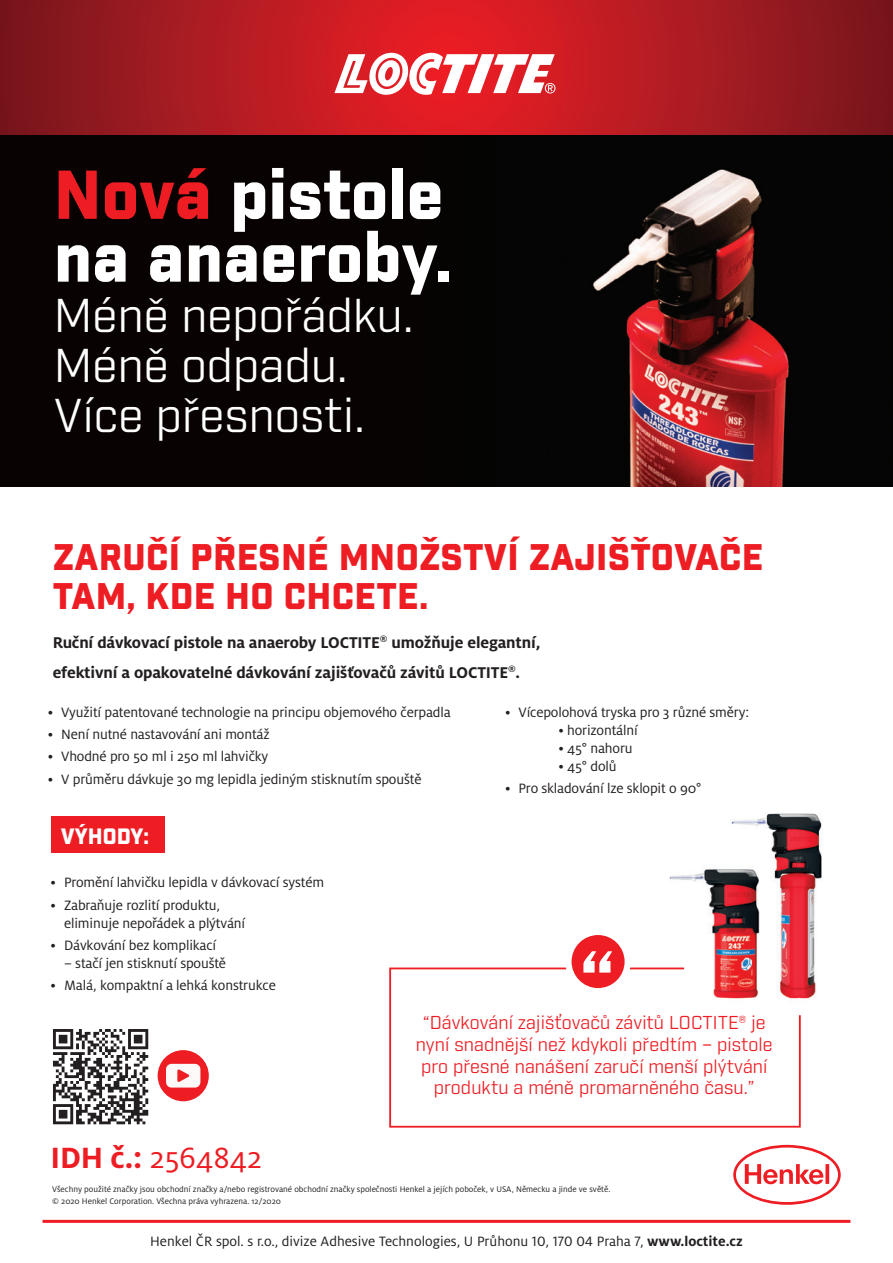
<style>
.page{position:relative;width:893px;height:1263px;background:#fff}
.page>*{position:absolute;margin:0;border:0;box-sizing:border-box;transform-origin:0 0}
.t1{font:900 70.95px "Industry";color:#fff}
.Body_Copy{font:900 67.05px/62.8px "Industry";letter-spacing:.005em;color:#fff}
.Body_Copy-2{font:46.05px/50.2px "Industry";letter-spacing:.005em;color:#fff}
.t2{font:900 36px/39px "Industry";letter-spacing:.01em;color:#ee1d23}
.Item_Number{font:32.55px "Henkel Milo";letter-spacing:-.01em;color:#ee1d23}
.Red_Box_Subhead{font:900 21.6px "Industry";color:#fff}
.t3{font:18.15px/21.8px "Industry";letter-spacing:.005em;color:#ee1d23;text-align:center}
.t4{font:700 17.25px/30px "Henkel Milo";letter-spacing:-.01em;color:#231f20}
.t5{font:15px/18px "Henkel Milo";letter-spacing:-.01em;color:#231f20}
.Footer_Legal{font:9px "Henkel Milo";color:#231f20}
.s1{color:#ee1d23}
.s2{font-weight:700}
</style>
<div class="page">
<div style="left:51px;top:816px;width:113px;height:37px;background:#ee1d23"></div>
<div style="left:0;top:24px;width:893px;height:463px;background:#080302"></div>
<img style="left:359px;top:134px;width:534px;height:353px">
<svg style="left:0;top:0;width:893px;height:134px;background:#ad1a21"></svg>
<svg style="left:334px;top:53px;width:221px;height:42px;background:#f1989b"></svg>
<svg style="left:733px;top:1145px;width:108px;height:60px"></svg>
<svg style="left:389px;top:967px;width:412px;height:161px"></svg>
<div style="left:568px;top:932px;width:60px;height:59px;background:#ee1d23;border-radius:50%"></div>
<div style="left:565px;top:929px;width:66px;height:65px;border:6px solid #fff;border-radius:50%"></div>
<img style="left:669px;top:813px;width:153px;height:192px">
<hr style="left:43px;top:1220px;width:807px;height:3px;background:#ee1d23">
<svg style="left:53px;top:1029px;width:96px;height:96px"></svg>
<svg style="left:53px;top:1029px;width:95px;height:95px"></svg>
<div style="left:158px;top:1050px;width:51px;height:51px;background:#ee1d23;border-radius:50%"></div>
<svg style="left:166px;top:1064px;width:34px;height:23px"></svg>
<p class="Body_Copy" style="left:54px;top:167px;width:400px"><span class="s1">Nová</span> pistole na anaeroby.</p>
<p class="Body_Copy-2" style="left:54px;top:291px;width:361px">Méně nepořádku.<br>Méně odpadu.<br>Více přesnosti.</p>
<p class="t2" style="left:53px;top:539px;width:712px">ZARUČÍ PŘESNÉ MNOŽSTVÍ ZAJIŠŤOVAČE<br>TAM, KDE HO CHCETE.</p>
<p class="t4" style="left:53px;top:627px;width:489px">Ruční dávkovací pistole na anaeroby LOCTITE<sup>®</sup> umožňuje elegantní, efektivní a opakovatelné dávkování zajišťovačů závitů LOCTITE<sup>®</sup>.</p>
<p class="t5" style="left:48px;top:703px;width:405px">• Využití patentované technologie na principu objemového čerpadla</p>
<p class="t5" style="left:48px;top:726px;width:223px">• Není nutné nastavování ani montáž</p>
<p class="t5" style="left:48px;top:748px;width:222px">• Vhodné pro 50 ml i 250 ml lahvičky</p>
<p class="t5" style="left:48px;top:770px;width:375px">• V průměru dávkuje 30 mg lepidla jediným stisknutím spouště</p>
<p class="t5" style="left:505px;top:703px;width:245px">• Vícepolohová tryska pro 3 různé směry:</p>
<p class="t5" style="left:558px;top:721px;width:81px">• horizontální</p>
<p class="t5" style="left:558px;top:739px;width:76px">• 45° nahoru</p>
<p class="t5" style="left:558px;top:757px;width:60px">• 45° dolů</p>
<p class="t5" style="left:505px;top:780px;width:198px">• Pro skladování lze sklopit o 90°</p>
<p class="Red_Box_Subhead" style="left:61px;top:823px;width:90px">VÝHODY:</p>
<p class="t5" style="left:51px;top:874px;width:275px">• Promění lahvičku lepidla v dávkovací systém</p>
<p class="t5" style="left:64px;top:896px;width:183px;text-indent:-14px">• Zabraňuje rozlití produktu, eliminuje nepořádek a plýtvání</p>
<p class="t5" style="left:51px;top:936px;width:167px">• Dávkování bez komplikací</p>
<p class="t5" style="left:64px;top:954px;width:163px">– stačí jen stisknutí spouště</p>
<p class="t5" style="left:51px;top:976px;width:227px">• Malá, kompaktní a lehká konstrukce</p>
<p class="Item_Number" style="left:51px;top:1139px;width:213px"><span class="s2">IDH č.:</span> 2564842</p>
<p class="t1" style="left:580px;top:934px;width:36px">“</p>
<p class="t3" style="left:416px;top:1012px;width:358px">“Dávkování zajišťovačů závitů LOCTITE® je nyní snadnější než kdykoli předtím – pistole pro přesné nanášení zaručí menší plýtvání produktu a méně promarněného času.”</p>
<p class="Footer_Legal" style="left:52px;top:1184px;width:560px">Všechny použité značky jsou obchodní značky a/nebo registrované obchodní značky společnosti Henkel a jejích poboček, v USA, Německu a jinde ve světě.</p>
<p class="Footer_Legal" style="left:52px;top:1196px;width:230px">© 2020 Henkel Corporation. Všechna práva vyhrazena. 12/2020</p>
<p class="t5" style="left:150px;top:1232px;width:594px">Henkel ČR spol. s r.o., divize Adhesive Technologies, U Průhonu 10, 170 04 Praha 7, <span class="s2">www.loctite.cz</span></p>
</div>
